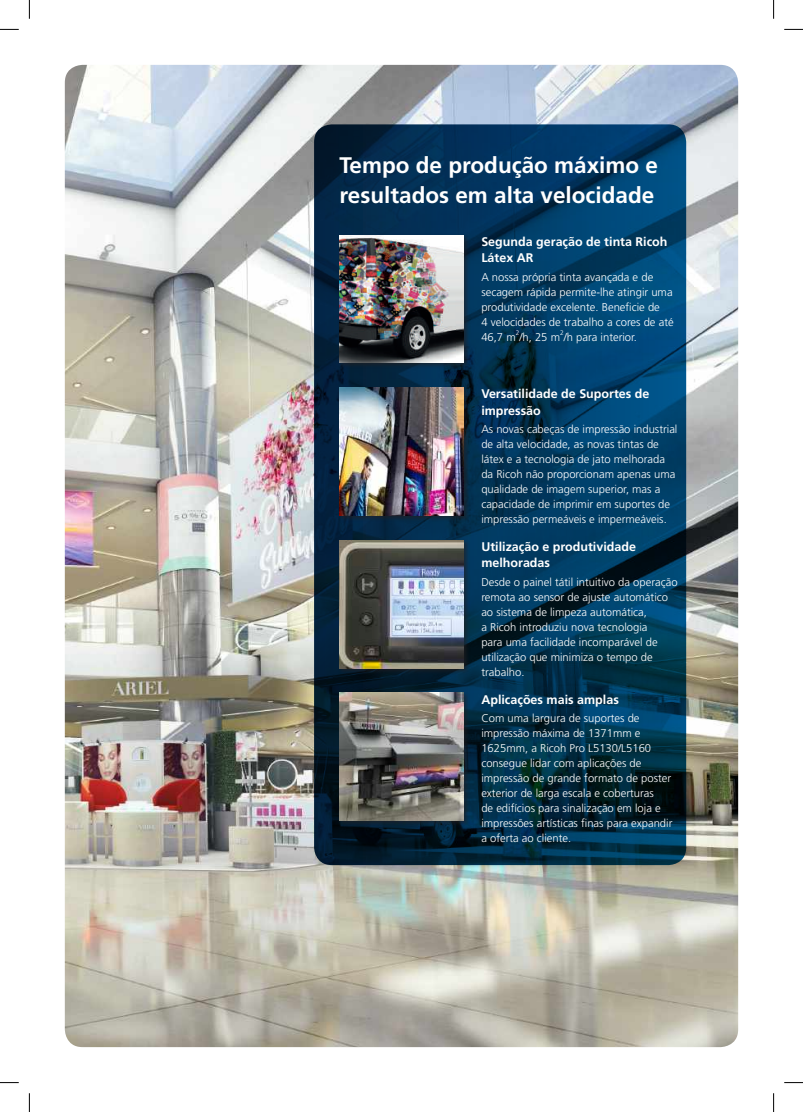
<style>
.page{position:relative;width:803px;height:1112px;background:#fff}
.page>*{position:absolute;margin:0;border:0;box-sizing:border-box;transform-origin:0 0}
.t1{font:700 22.5px/30px "Frutiger";color:#fff}
.t2{font:700 12.5px/16.2px "Frutiger";color:#fff}
.t3{font:300 11.25px/15px "Frutiger";color:#fff}
.t4{font:300 6.5px "Frutiger";color:#fff}
</style>
<div class="page">
<img style="left:65px;top:65px;width:673px;height:981px">
<svg style="left:314px;top:124px;width:372px;height:740px"></svg>
<div style="left:338px;top:233px;width:132px;height:136px;background:#231f20;opacity:.6"></div>
<img style="left:340px;top:235px;width:124px;height:127px">
<div style="left:338px;top:386px;width:132px;height:135px;background:#231f20;opacity:.6"></div>
<img style="left:340px;top:387px;width:124px;height:128px">
<div style="left:338px;top:539px;width:132px;height:135px;background:#231f20;opacity:.6"></div>
<img style="left:340px;top:540px;width:124px;height:127px">
<div style="left:338px;top:691px;width:132px;height:135px;background:#231f20;opacity:.6"></div>
<img style="left:340px;top:692px;width:124px;height:128px">
<svg style="left:0;top:29px;width:19px;height:1px"></svg>
<svg style="left:784px;top:29px;width:19px;height:1px"></svg>
<svg style="left:0;top:1082px;width:19px;height:1px"></svg>
<svg style="left:784px;top:1082px;width:19px;height:1px"></svg>
<svg style="left:29px;top:0;width:1px;height:19px"></svg>
<svg style="left:29px;top:1093px;width:1px;height:18px"></svg>
<svg style="left:773px;top:0;width:1px;height:19px"></svg>
<svg style="left:773px;top:1093px;width:1px;height:18px"></svg>
<h1 class="t1" style="left:340px;top:150px;width:320px">Tempo de produção máximo e resultados em alta velocidade</h1>
<p class="t2" style="left:481px;top:233px;width:188px">Segunda geração de tinta Ricoh<br>Látex AR</p>
<p class="t3" style="left:481px;top:269px;width:194px">A nossa própria tinta avançada e de secagem rápida permite-lhe atingir uma produtividade excelente. Beneficie de<br>4 velocidades de trabalho a cores de até 46,7 m /h, 25 m /h para interior.</p>
<p class="t4" style="left:516px;top:329px;width:5px">2</p>
<p class="t4" style="left:560px;top:329px;width:5px">2</p>
<p class="t2" style="left:481px;top:386px;width:170px">Versatilidade de Suportes de impressão</p>
<p class="t3" style="left:481px;top:422px;width:198px">As novas cabeças de impressão industrial de alta velocidade, as novas tintas de látex e a tecnologia de jato melhorada da Ricoh não proporcionam apenas uma qualidade de imagem superior, mas a capacidade de imprimir em suportes de impressão permeáveis e impermeáveis.</p>
<p class="t2" style="left:481px;top:538px;width:156px">Utilização e produtividade melhoradas</p>
<p class="t3" style="left:481px;top:574px;width:198px">Desde o painel tátil intuitivo da operação remota ao sensor de ajuste automático ao sistema de limpeza automática,<br>a Ricoh introduziu nova tecnologia<br>para uma facilidade incomparável de utilização que minimiza o tempo de trabalho.</p>
<p class="t2" style="left:481px;top:691px;width:139px">Aplicações mais amplas</p>
<p class="t3" style="left:481px;top:711px;width:193px">Com uma largura de suportes de impressão máxima de 1371mm e 1625mm, a Ricoh Pro L5130/L5160 consegue lidar com aplicações de impressão de grande formato de poster exterior de larga escala e coberturas<br>de edifícios para sinalização em loja e impressões artísticas finas para expandir a oferta ao cliente.</p>
</div>
